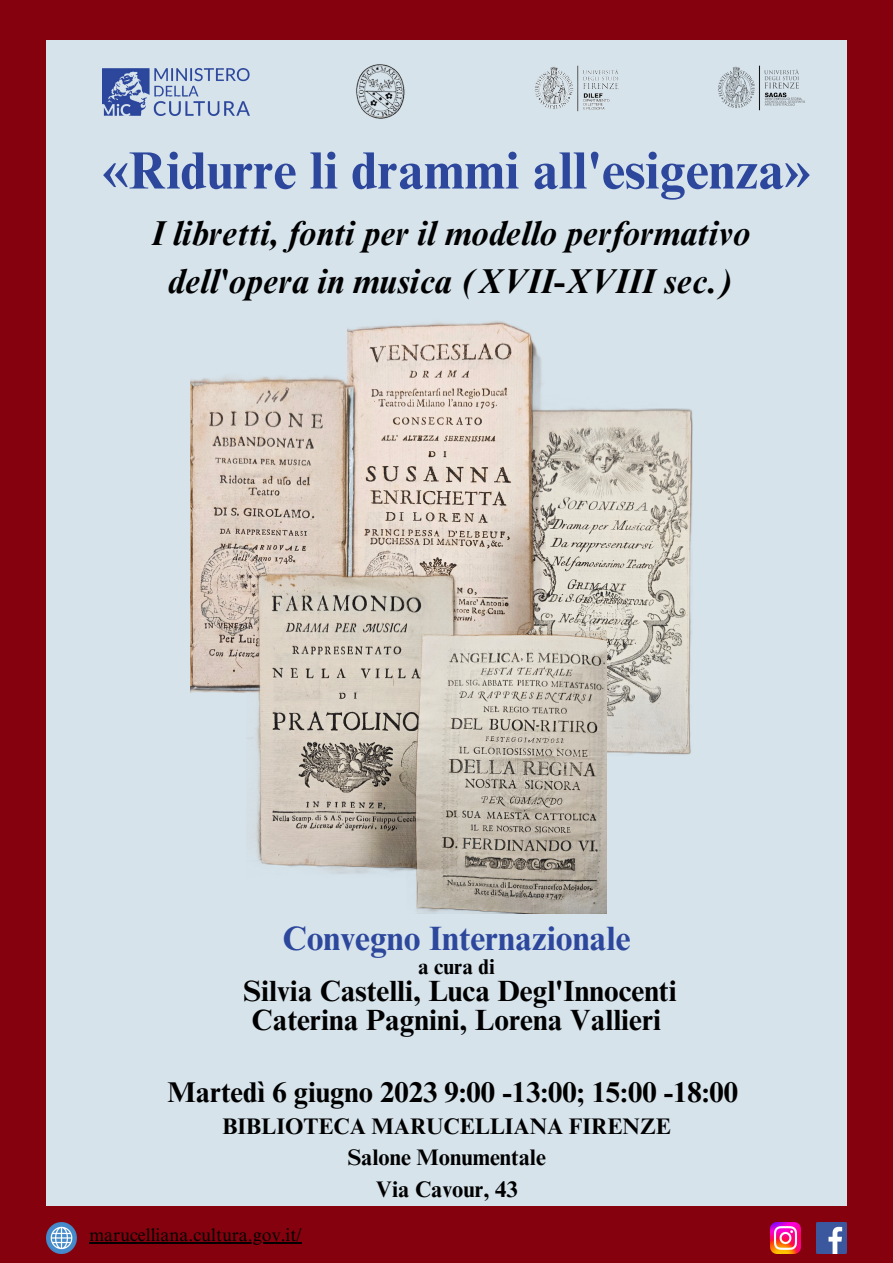
<style>
.page{position:relative;width:893px;height:1263px;background:#86010e}
.page>*{position:absolute;margin:0;border:0;box-sizing:border-box;transform-origin:0 0}
.t1{font:700 52.5px "Times NRMT Pro";color:#2c479c}
.t2{font:italic 700 34.5px "Times NRMT Pro";color:#000}
.t3{font:700 33.75px "Times NRMT Pro";color:#2c479c}
.t4{font:700 29.25px "Times NRMT Pro";color:#000}
.t5{font:700 28.58px "Times NRMT Pro";color:#000}
.t6{font:700 22.5px "Times NRMT Pro";color:#000}
.t7{font:700 21.38px "Times NRMT Pro";color:#000}
.t8{font:18px "Times NRMT Pro";color:#000}
</style>
<div class="page">
<div style="left:47px;top:41px;width:800px;height:1165px;background:#d6e3eb"></div>
<img style="left:546px;top:408px;width:146px;height:347px">
<img style="left:348px;top:321px;width:198px;height:311px">
<img style="left:191px;top:370px;width:166px;height:322px">
<img style="left:246px;top:566px;width:222px;height:308px">
<img style="left:406px;top:632px;width:200px;height:281px">
<img style="left:816px;top:1222px;width:31px;height:31px">
<img style="left:770px;top:1222px;width:30px;height:31px">
<img style="left:47px;top:1222px;width:30px;height:31px">
<hr style="left:89px;top:1242px;width:212px;height:2px;background:#000">
<img style="left:102px;top:68px;width:148px;height:48px">
<img style="left:356px;top:65px;width:49px;height:54px">
<img style="left:534px;top:65px;width:85px;height:47px">
<img style="left:718px;top:65px;width:87px;height:46px">
<p class="t1" style="left:102px;top:151px;width:710px">«Ridurre li drammi all'esigenza»</p>
<p class="t2" style="left:151px;top:221px;width:601px">I libretti, fonti per il modello performativo</p>
<p class="t2" style="left:168px;top:268px;width:567px">dell'opera in musica (XVII-XVIII sec.)</p>
<p class="t3" style="left:282px;top:926px;width:349px">Convegno Internazionale</p>
<p class="t7" style="left:418px;top:959px;width:78px">a cura di</p>
<p class="t4" style="left:243px;top:980px;width:434px">Silvia Castelli, Luca Degl'Innocenti</p>
<p class="t4" style="left:252px;top:1009px;width:411px">Caterina Pagnini, Lorena Vallieri</p>
<p class="t5" style="left:167px;top:1081px;width:572px">Martedì 6 giugno 2023 9:00 -13:00; 15:00 -18:00</p>
<p class="t6" style="left:223px;top:1117px;width:450px">BIBLIOTECA MARUCELLIANA FIRENZE</p>
<p class="t6" style="left:348px;top:1149px;width:200px">Salone Monumentale</p>
<p class="t6" style="left:376px;top:1180px;width:143px">Via Cavour, 43</p>
<p class="t8" style="left:89px;top:1228px;width:214px">marucelliana.cultura.gov.it/</p>
</div>
